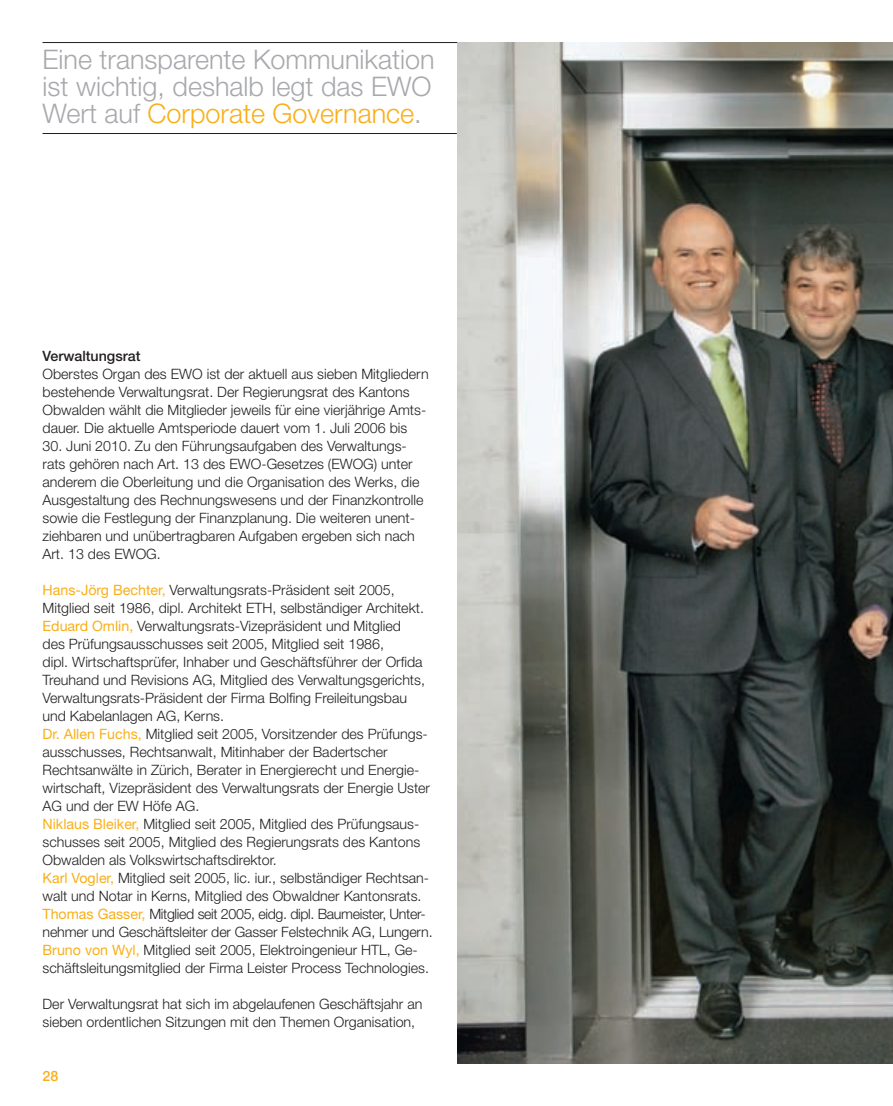
<style>
.page{position:relative;width:893px;height:1106px;background:#fff}
.page>*{position:absolute;margin:0;border:0;box-sizing:border-box;transform-origin:0 0}
.t1{font:300 27px/27px "Helvetica Neue LT Pro";color:#a8a9ad;text-align:justify}
.t2{font:300 14.25px/18px "Helvetica Neue LT Pro";color:#231f20}
.t3{font:500 14.25px "Helvetica Neue LT Pro";color:#231f20}
.t4{font:500 14.25px "Helvetica Neue LT Pro";color:#faaf18}
.s1{color:#faaf18}
.s2{font-weight:400;color:#faaf18}
</style>
<div class="page">
<img style="left:457px;top:42px;width:436px;height:1021px">
<hr style="left:43px;top:133px;width:414px;height:1px;background:#231f20">
<hr style="left:43px;top:42px;width:414px;height:1px;background:#231f20">
<h1 class="t1" style="left:43px;top:48px;width:394px">Eine transparente Kommunikation ist wichtig, deshalb legt das EWO Wert auf <span class="s1">Corporate Governance</span>.</h1>
<p class="t3" style="left:43px;top:351px;width:99px">Verwaltungsrat</p>
<p class="t2" style="left:43px;top:366px;width:388px">Oberstes Organ des EWO ist der aktuell aus sieben Mitgliedern bestehende Verwaltungsrat. Der Regierungsrat des Kantons Obwalden wählt die Mitglieder jeweils für eine vierjährige Amts&shy;dauer. Die aktuelle Amtsperiode dauert vom 1. Juli 2006 bis</p>
<p class="t2" style="left:43px;top:438px;width:382px">30. Juni 2010. Zu den Führungsaufgaben des Verwaltungs&shy;rats gehören nach Art. 13 des EWO-Gesetzes (EWOG) unter anderem die Oberleitung und die Organisation des Werks, die Ausgestaltung des Rechnungswesens und der Finanzkontrolle sowie die Festlegung der Finanzplanung. Die weiteren unent&shy;ziehbaren und unübertragbaren Aufgaben ergeben sich nach Art. 13 des EWOG.</p>
<p class="t2" style="left:43px;top:582px;width:392px"><span class="s2">Hans-Jörg Bechter,</span> Verwaltungsrats-Präsident seit 2005, Mitglied seit 1986, dipl. Architekt ETH, selbständiger Architekt.<br><span class="s2">Eduard Omlin,</span> Verwaltungsrats-Vizepräsident und Mitglied<br>des Prüfungsausschusses seit 2005, Mitglied seit 1986,<br>dipl. Wirtschaftsprüfer, Inhaber und Geschäftsführer der Orfida Treuhand und Revisions AG, Mitglied des Verwaltungsgerichts, Verwaltungsrats-Präsident der Firma Bolfing Freileitungsbau und Kabelanlagen AG, Kerns.<br><span class="s2">Dr. Allen Fuchs,</span> Mitglied seit 2005, Vorsitzender des Prüfungs&shy;ausschusses, Rechtsanwalt, Mitinhaber der Badertscher Rechtsanwälte in Zürich, Berater in Energierecht und Energie&shy;wirtschaft, Vizepräsident des Verwaltungsrats der Energie Uster AG und der EW Höfe AG.<br><span class="s2">Niklaus Bleiker,</span> Mitglied seit 2005, Mitglied des Prüfungsaus&shy;schusses seit 2005, Mitglied des Regierungsrats des Kantons Obwalden als Volkswirtschaftsdirektor.<br><span class="s2">Karl Vogler,</span> Mitglied seit 2005, lic. iur., selbständiger Rechtsan&shy;walt und Notar in Kerns, Mitglied des Obwaldner Kantonsrats.<br><span class="s2">Thomas Gasser,</span> Mitglied seit 2005, eidg. dipl. Baumeister, Unter&shy;nehmer und Geschäftsleiter der Gasser Felstechnik AG, Lungern.<br><span class="s2">Bruno von Wyl,</span> Mitglied seit 2005, Elektroingenieur HTL, Ge&shy;schäftsleitungsmitglied der Firma Leister Process Technologies.</p>
<p class="t2" style="left:43px;top:996px;width:381px">Der Verwaltungsrat hat sich im abgelaufenen Geschäftsjahr an sieben ordentlichen Sitzungen mit den Themen Organisation,</p>
<p class="t4" style="left:43px;top:1071px;width:17px">28</p>
</div>
